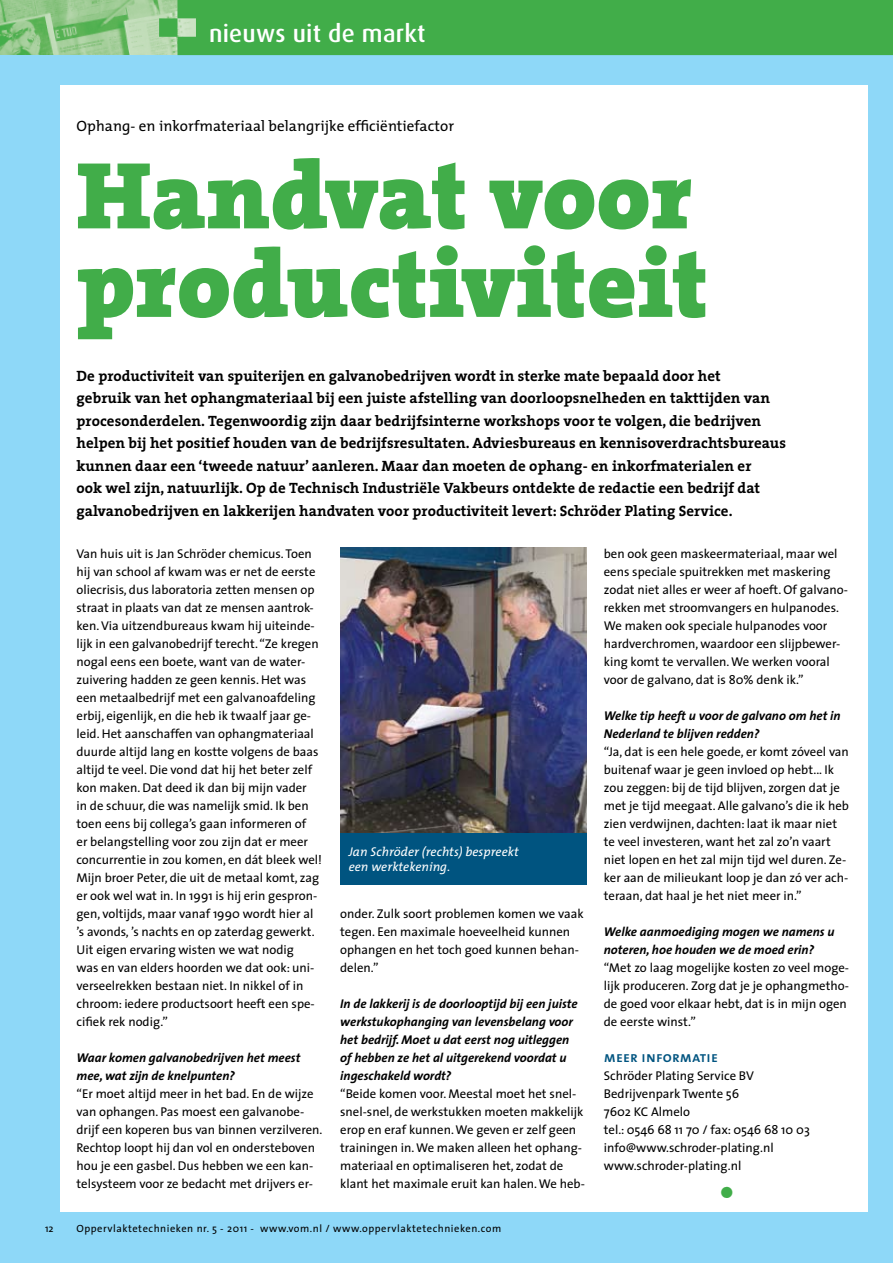
<style>
.page{position:relative;width:893px;height:1263px;background:#fff}
.page>*{position:absolute;margin:0;border:0;box-sizing:border-box;transform-origin:0 0}
.t1{font:900 96px/88.5px "The Serif";color:#41ad49}
.t2{font:46.5px "The Sans";color:#41ad49}
.t3{font:500 24.3px "Dax";letter-spacing:.01em;color:#fff}
.t4{font:700 15px/22.5px "The Serif";letter-spacing:.005em;color:#000}
.t5{font:15px "The Mix";letter-spacing:.005em;color:#000}
.t6{font:15px "The Mix Semi Bold Caps";letter-spacing:.01em;color:#005480}
.t7{font:12.75px/18px "The Sans";color:#000}
.t8{font:italic 700 12.75px/18px "The Sans";color:#000}
.t9{font:italic 12.75px/15.3px "The Mix";letter-spacing:.005em;color:#fff}
.t10{font:10.5px "The Sans";letter-spacing:.05em;color:#000}
</style>
<div class="page">
<div style="left:0;top:44px;width:893px;height:1219px;background:#8ed8f8"></div>
<img style="left:0;top:0;width:159px;height:55px">
<div style="left:159px;top:0;width:734px;height:55px;background:#41ad49"></div>
<div style="left:60px;top:85px;width:807px;height:1127px;background:#fff"></div>
<img style="left:340px;top:547px;width:247px;height:286px">
<div style="left:340px;top:833px;width:247px;height:51px;background:#005480"></div>
<h3 class="t3" style="left:209px;top:20px;width:218px">nieuws uit de markt</h3>
<p class="t5" style="left:77px;top:114px;width:379px">Ophang- en inkorfmateriaal belangrijke efficiëntiefactor</p>
<h1 class="t1" style="left:77px;top:150px;width:633px">Handvat voor productiviteit</h1>
<p class="t4" style="left:77px;top:364px;width:711px">De productiviteit van spuiterijen en galvanobedrijven wordt in sterke mate bepaald door het<br>gebruik van het ophangmateriaal bij een juiste afstelling van doorloopsnelheden en takttijden van procesonderdelen. Tegenwoordig zijn daar bedrijfsinterne workshops voor te volgen, die bedrijven helpen bij het positief houden van de bedrijfsresultaten. Adviesbureaus en kennisoverdrachtsbureaus kunnen daar een ‘tweede natuur’ aanleren. Maar dan moeten de ophang- en inkorfmaterialen er<br>ook wel zijn, natuurlijk. Op de Technisch Industriële Vakbeurs ontdekte de redactie een bedrijf dat galvanobedrijven en lakkerijen handvaten voor productiviteit levert: Schröder Plating Service.</p>
<p class="t7" style="left:77px;top:544px;width:247px">Van huis uit is Jan Schröder chemicus. Toen hij van school af kwam was er net de eerste oliecrisis, dus laboratoria zetten mensen op straat in plaats van dat ze mensen aantrok&shy;ken. Via uitzendbureaus kwam hij uiteinde&shy;lijk in een galvanobedrijf terecht. “Ze kregen nogal eens een boete, want van de water&shy;zuivering hadden ze geen kennis. Het was een metaalbedrijf met een galvanoafdeling erbij, eigenlijk, en die heb ik twaalf jaar ge&shy;leid. Het aanschaffen van ophangmateriaal duurde altijd lang en kostte volgens de baas altijd te veel. Die vond dat hij het beter zelf kon maken. Dat deed ik dan bij mijn vader<br>in de schuur, die was namelijk smid. Ik ben toen eens bij collega’s gaan informeren of<br>er belangstelling voor zou zijn dat er meer concurrentie in zou komen, en dát bleek wel!<br>Mijn broer Peter, die uit de metaal komt, zag er ook wel wat in. In 1991 is hij erin gespron&shy;gen, voltijds, maar vanaf 1990 wordt hier al ’s avonds, ’s nachts en op zaterdag gewerkt.<br>Uit eigen ervaring wisten we wat nodig<br>was en van elders hoorden we dat ook: uni&shy;verseelrekken bestaan niet. In nikkel of in chroom: iedere productsoort heeft een spe&shy;cifiek rek nodig.”</p>
<p class="t8" style="left:77px;top:1048px;width:225px">Waar komen galvanobedrijven het meest mee, wat zijn de knelpunten?</p>
<p class="t7" style="left:77px;top:1084px;width:247px">“Er moet altijd meer in het bad. En de wijze van ophangen. Pas moest een galvanobe&shy;drijf een koperen bus van binnen verzilveren.<br>Rechtop loopt hij dan vol en ondersteboven hou je een gasbel. Dus hebben we een kan&shy;telsysteem voor ze bedacht met drijvers er-</p>
<p class="t9" style="left:349px;top:844px;width:172px">Jan Schröder (rechts) bespreekt een werktekening.</p>
<p class="t7" style="left:340px;top:904px;width:245px">onder. Zulk soort problemen komen we vaak tegen. Een maximale hoeveelheid kunnen ophangen en het toch goed kunnen behan&shy;delen.”</p>
<p class="t8" style="left:340px;top:994px;width:239px">In de lakkerij is de doorlooptijd bij een juiste werkstukophanging van levensbelang voor het bedrijf. Moet u dat eerst nog uitleggen of hebben ze het al uitgerekend voordat u ingeschakeld wordt?</p>
<p class="t7" style="left:340px;top:1084px;width:246px">“Beide komen voor. Meestal moet het snel&shy;snel-snel, de werkstukken moeten makkelijk erop en eraf kunnen. We geven er zelf geen trainingen in. We maken alleen het ophang&shy;materiaal en optimaliseren het, zodat de klant het maximale eruit kan halen. We heb-</p>
<p class="t10" style="left:45px;top:1220px;width:10px">12</p>
<p class="t10" style="left:77px;top:1220px;width:426px">Oppervlaktetechnieken nr. 5 - 2011 - www.vom.nl / www.oppervlaktetechnieken.com</p>
<p class="t7" style="left:604px;top:544px;width:246px">ben ook geen maskeermateriaal, maar wel eens speciale spuitrekken met maskering zodat niet alles er weer af hoeft. Of galvano&shy;rekken met stroomvangers en hulpanodes.<br>We maken ook speciale hulpanodes voor hardverchromen, waardoor een slijpbewer&shy;king komt te vervallen. We werken vooral voor de galvano, dat is 80% denk ik.”</p>
<p class="t8" style="left:604px;top:707px;width:238px">Welke tip heeft u voor de galvano om het in<br>Nederland te blijven redden?</p>
<p class="t7" style="left:604px;top:743px;width:247px">“Ja, dat is een hele goede, er komt zóveel van buitenaf waar je geen invloed op hebt... Ik zou zeggen: bij de tijd blijven, zorgen dat je met je tijd meegaat. Alle galvano’s die ik heb zien verdwijnen, dachten: laat ik maar niet te veel investeren, want het zal zo’n vaart niet lopen en het zal mijn tijd wel duren. Ze&shy;ker aan de milieukant loop je dan zó ver ach&shy;teraan, dat haal je het niet meer in.”</p>
<p class="t8" style="left:604px;top:923px;width:232px">Welke aanmoediging mogen we namens u noteren, hoe houden we de moed erin?</p>
<p class="t7" style="left:604px;top:959px;width:247px">“Met zo laag mogelijke kosten zo veel moge&shy;lijk produceren. Zorg dat je je ophangmetho&shy;de goed voor elkaar hebt, dat is in mijn ogen de eerste winst.”</p>
<p class="t6" style="left:604px;top:1044px;width:116px">meer informatie</p>
<p class="t7" style="left:604px;top:1066px;width:208px">Schröder Plating Service BV<br>Bedrijvenpark Twente 56<br>7602 KC Almelo<br>tel.: 0546 68 11 70 / fax: 0546 68 10 03 info@www.schroder-plating.nl www.schroder-plating.nl</p>
<h2 class="t2" style="left:717px;top:1152px;width:21px">•</h2>
</div>
